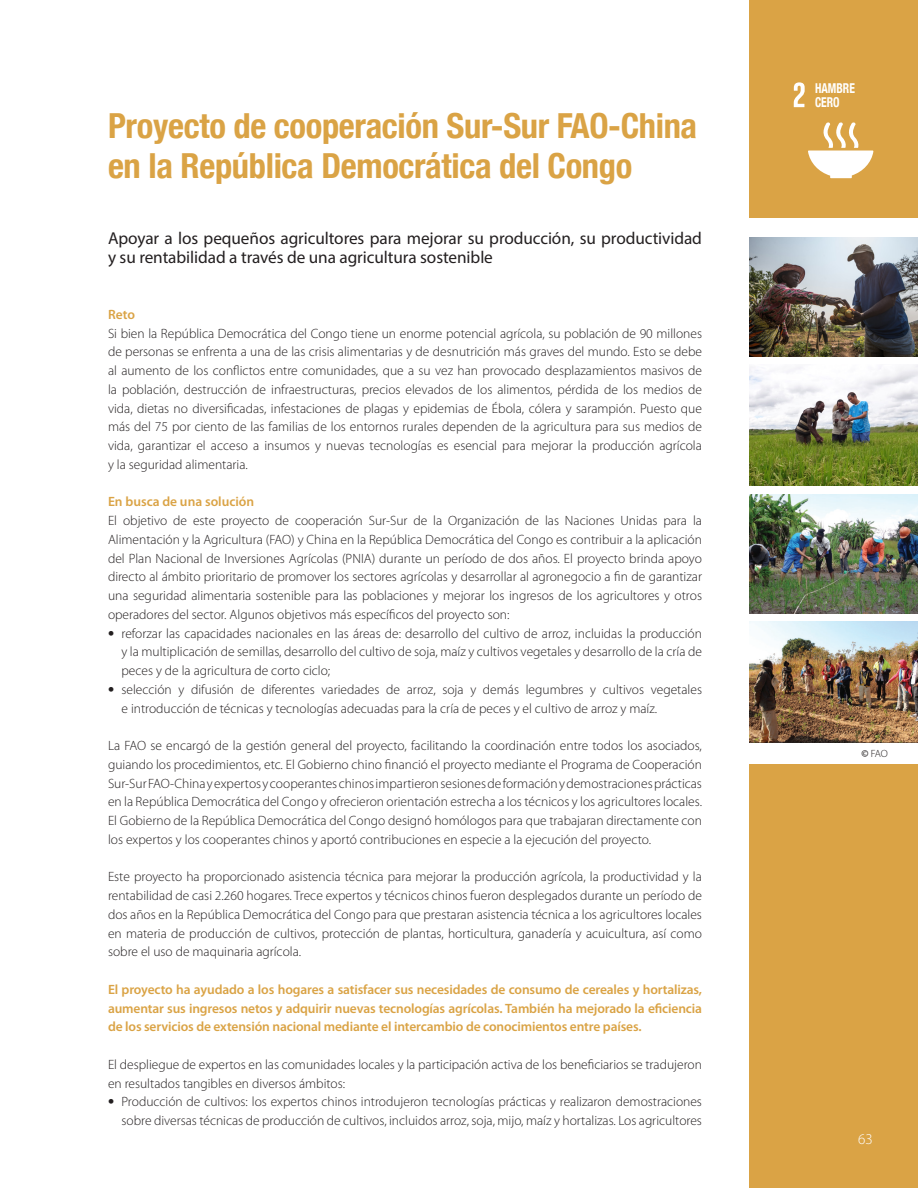
<style>
.page{position:relative;width:918px;height:1188px;background:#fff}
.page>*{position:absolute;margin:0;border:0;box-sizing:border-box;transform-origin:0 0}
.t1{font:700 condensed 34.5px/40.5px "Helvetica Neue";letter-spacing:-.01em;color:#daa345}
.Sub_header{font:17.25px/18.8px "Myriad Pro";letter-spacing:-.005em;color:#231f20}
.t2{font:300 15px "Myriad Pro";color:#fff}
.t3{font:700 condensed 13.65px/14.9px "Helvetica Neue";color:#fff;scale:.85 1}
.Body{font:300 13.5px/18.8px "Myriad Pro";color:#231f20;text-align:justify}
.Sub_list{font:300 13.5px/18.8px "Myriad Pro";color:#231f20;text-align:justify}
.Body-2{font:600 13.5px/18.8px "Myriad Pro";letter-spacing:-.01em;color:#daa345;text-align:justify}
.Sub_body{font:600 13.5px "Myriad Pro";color:#daa345}
.Photo_credit{font:300 10.5px "Myriad Pro";color:#231f20}
.s1{font-weight:700;font-size:18px}
.s2{font-weight:600}
</style>
<div class="page">
<div style="left:749px;top:0;width:169px;height:218px;background:#daa345"></div>
<svg style="left:794px;top:82px;width:11px;height:25px"></svg>
<svg style="left:808px;top:122px;width:65px;height:56px"></svg>
<img style="left:749px;top:238px;width:169px;height:118px">
<img style="left:749px;top:365px;width:169px;height:121px">
<img style="left:749px;top:494px;width:169px;height:119px">
<img style="left:749px;top:622px;width:169px;height:121px">
<div style="left:749px;top:764px;width:169px;height:424px;background:#daa345"></div>
<p class="t1" style="left:108px;top:105px;width:591px">Proyecto de cooperación Sur-Sur FAO-China en la República Democrática del Congo</p>
<p class="Sub_header" style="left:108px;top:228px;width:596px">Apoyar a los pequeños agricultores para mejorar su producción, su productividad y su rentabilidad a través de una agricultura sostenible</p>
<p class="Sub_body" style="left:108px;top:306px;width:28px">Reto</p>
<p class="Body" style="left:108px;top:324px;width:596px">Si bien la República Democrática del Congo tiene un enorme potencial agrícola, su población de 90 millones de personas se enfrenta a una de las crisis alimentarias y de desnutrición más graves del mundo. Esto se debe al aumento de los conflictos entre comunidades, que a su vez han provocado desplazamientos masivos de la población, destrucción de infraestructuras, precios elevados de los alimentos, pérdida de los medios de vida, dietas no diversificadas, infestaciones de plagas y epidemias de Ébola, cólera y sarampión. Puesto que más del 75 por ciento de las familias de los entornos rurales dependen de la agricultura para sus medios de vida, garantizar el acceso a insumos y nuevas tecnologías es esencial para mejorar la producción agrícola y la seguridad alimentaria.</p>
<p class="Sub_body" style="left:108px;top:493px;width:148px">En busca de una solución</p>
<p class="Sub_list" style="left:108px;top:511px;width:596px">El objetivo de este proyecto de cooperación Sur-Sur de la Organización de las Naciones Unidas para la Alimentación y la Agricultura (FAO) y China en la República Democrática del Congo es contribuir a la aplicación del Plan Nacional de Inversiones Agrícolas (PNIA) durante un período de dos años. El proyecto brinda apoyo directo al ámbito prioritario de promover los sectores agrícolas y desarrollar al agronegocio a fin de garantizar una seguridad alimentaria sostenible para las poblaciones y mejorar los ingresos de los agricultores y otros operadores del sector. Algunos objetivos más específicos del proyecto son:</p>
<p class="Body" style="left:122px;top:624px;width:582px;text-indent:-14px"><span class="s1">•</span> reforzar las capacidades nacionales en las áreas de: desarrollo del cultivo de arroz, incluidas la producción y la multiplicación de semillas, desarrollo del cultivo de soja, maíz y cultivos vegetales y desarrollo de la cría de peces y de la agricultura de corto ciclo;</p>
<p class="Body" style="left:122px;top:680px;width:582px;text-indent:-14px"><span class="s1">•</span> selección y difusión de diferentes variedades de arroz, soja y demás legumbres y cultivos vegetales e introducción de técnicas y tecnologías adecuadas para la cría de peces y el cultivo de arroz y maíz.</p>
<p class="Body" style="left:108px;top:736px;width:596px">La FAO se encargó de la gestión general del proyecto, facilitando la coordinación entre todos los asociados, guiando los procedimientos, etc. El Gobierno chino financió el proyecto mediante el Programa de Cooperación Sur-Sur FAO-China y expertos y cooperantes chinos impartieron sesiones de formación y demostraciones prácticas en la República Democrática del Congo y ofrecieron orientación estrecha a los técnicos y los agricultores locales.<br>El Gobierno de la República Democrática del Congo designó homólogos para que trabajaran directamente con los expertos y los cooperantes chinos y aportó contribuciones en especie a la ejecución del proyecto.</p>
<p class="Body" style="left:108px;top:868px;width:596px">Este proyecto ha proporcionado asistencia técnica para mejorar la producción agrícola, la productividad y la rentabilidad de casi 2.260 hogares. Trece expertos y técnicos chinos fueron desplegados durante un período de dos años en la República Democrática del Congo para que prestaran asistencia técnica a los agricultores locales en materia de producción de cultivos, protección de plantas, horticultura, ganadería y acuicultura, así como sobre el uso de maquinaria agrícola.</p>
<p class="Body-2" style="left:108px;top:980px;width:596px">El proyecto ha ayudado a los hogares a satisfacer sus necesidades de consumo de cereales y hortalizas, aumentar sus ingresos netos y adquirir nuevas tecnologías agrícolas. También ha mejorado la eficiencia de los servicios de extensión nacional mediante el intercambio de conocimientos entre países.</p>
<p class="Sub_list" style="left:108px;top:1055px;width:595px">El despliegue de expertos en las comunidades locales y la participación activa de los beneficiarios se tradujeron en resultados tangibles en diversos ámbitos:</p>
<p class="Body" style="left:108px;top:1093px;width:596px;text-align:right"><span class="s1">•</span> Producción de cultivos: los expertos chinos introdujeron tecnologías prácticas y realizaron demostraciones sobre diversas técnicas de producción de cultivos, incluidos arroz, soja, mijo, maíz y hortalizas. Los agricultores</p>
<p class="t3" style="left:815px;top:80px;width:48px">HAMBRE<br>CERO</p>
<p class="Photo_credit" style="left:861px;top:748px;width:28px"><span class="s2">©</span> FAO</p>
<p class="t2" style="left:858px;top:1131px;width:16px">63</p>
</div>
